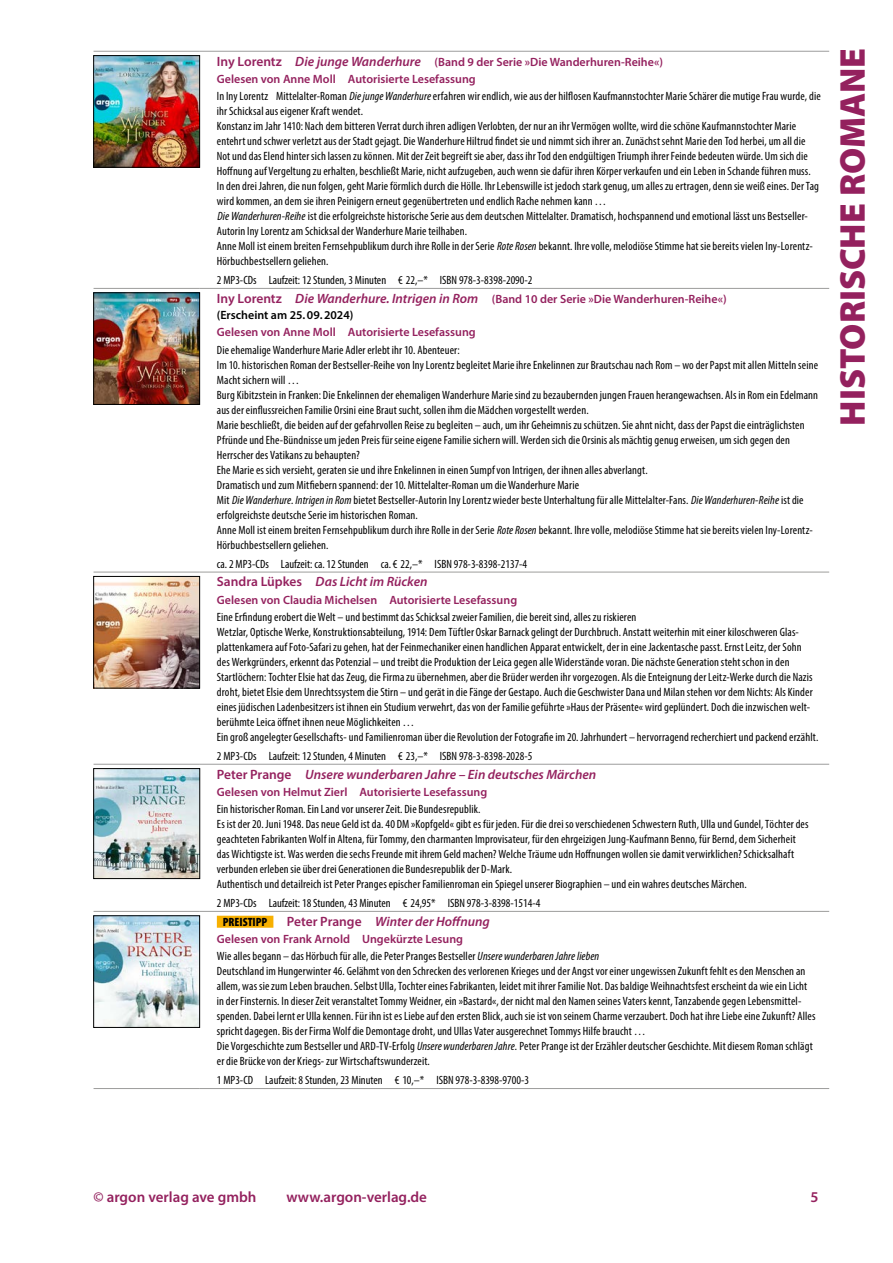
<style>
.page{position:relative;width:893px;height:1263px;background:#fff}
.page>*{position:absolute;margin:0;border:0;box-sizing:border-box;transform-origin:0 0}
.t1{font:900 36px "Myriad Pro";letter-spacing:-.005em;color:#94215e}
.t2{font:600 15px "Myriad Pro";color:#94215e}
.t3{font:italic 600 13.5px "Myriad Pro";color:#94215e}
.t4{font:condensed 12px/15px "Myriad Pro";letter-spacing:.01em;color:#000}
.t5{font:600 12px "Myriad Pro";color:#94215e}
.t6{font:600 12px "Myriad Pro";color:#000}
.t7{font:900 condensed 12px "Myriad Pro";color:#000}
.s1{font-weight:600;font-stretch:normal;font-size:13.5px;color:#94215e}
.s2{font-weight:600;font-style:italic;font-stretch:normal;font-size:13.5px;color:#94215e}
.s3{font-weight:600;font-stretch:normal;color:#94215e}
.s4{font-style:italic}
.s5{font-style:normal}
</style>
<div class="page">
<hr style="left:94px;top:51px;width:106px;height:1px;background:#9d9d9c">
<hr style="left:200px;top:51px;width:629px;height:1px;background:#9d9d9c">
<hr style="left:94px;top:288px;width:106px;height:1px;background:#9d9d9c">
<hr style="left:200px;top:288px;width:629px;height:1px;background:#9d9d9c">
<hr style="left:94px;top:572px;width:106px;height:1px;background:#9d9d9c">
<hr style="left:200px;top:572px;width:629px;height:1px;background:#9d9d9c">
<hr style="left:94px;top:764px;width:106px;height:1px;background:#9d9d9c">
<hr style="left:200px;top:764px;width:629px;height:1px;background:#9d9d9c">
<hr style="left:94px;top:911px;width:106px;height:1px;background:#9d9d9c">
<hr style="left:200px;top:911px;width:629px;height:1px;background:#9d9d9c">
<hr style="left:94px;top:1088px;width:106px;height:1px;background:#9d9d9c">
<hr style="left:200px;top:1088px;width:629px;height:1px;background:#9d9d9c">
<img style="left:96px;top:57px;width:102px;height:108px">
<div style="left:94px;top:55px;width:106px;height:112px;border:1px solid #000"></div>
<img style="left:96px;top:295px;width:102px;height:108px">
<div style="left:94px;top:293px;width:106px;height:112px;border:1px solid #000"></div>
<img style="left:96px;top:578px;width:102px;height:108px">
<div style="left:94px;top:576px;width:106px;height:112px;border:1px solid #000"></div>
<img style="left:96px;top:770px;width:102px;height:107px">
<div style="left:94px;top:768px;width:106px;height:111px;border:1px solid #000"></div>
<img style="left:96px;top:918px;width:102px;height:107px">
<div style="left:217px;top:916px;width:56px;height:12px;background:#f7b000"></div>
<p class="t4" style="left:217px;top:53px;width:605px;line-height:17.1px"><span class="s1">Iny Lorentz</span> <span class="s2">Die junge Wanderhure</span> <span class="s3">(Band 9 der Serie »Die Wanderhuren-Reihe«)<br>Gelesen von Anne Moll Autorisierte Lesefassung<br></span>In Iny Lorentzʼ Mittelalter-Roman <span class="s4">Die junge Wanderhure</span>erfahren wir endlich, wie aus der hilflosen Kaufmannstochter Marie Schärer die mutige Frau wurde, die</p>
<p class="t4" style="left:217px;top:103px;width:604px">ihr Schicksal aus eigener Kraft wendet.<br>Konstanz im Jahr 1410: Nach dem bitteren Verrat durch ihren adligen Verlobten, der nur an ihr Vermögen wollte, wird die schöne Kaufmannstochter Marie entehrt und schwer verletzt aus der Stadt gejagt. Die Wanderhure Hiltrud findet sie und nimmt sich ihrer an. Zunächst sehnt Marie den Tod herbei, um all die Not und das Elend hinter sich lassen zu können. Mit der Zeit begreift sie aber, dass ihr Tod den endgültigen Triumph ihrer Feinde bedeuten würde. Um sich die Hoffnung auf Vergeltung zu erhalten, beschließt Marie, nicht aufzugeben, auch wenn sie dafür ihren Körper verkaufen und ein Leben in Schande führen muss.<br>In den drei Jahren, die nun folgen, geht Marie förmlich durch die Hölle. Ihr Lebenswille ist jedoch stark genug, um alles zu ertragen, denn sie weiß eines. Der Tag wird kommen, an dem sie ihren Peinigern erneut gegenübertreten und endlich Rache nehmen kann …<br><span class="s4">Die Wanderhuren-Reihe</span> ist die erfolgreichste historische Serie aus dem deutschen Mittelalter. Dramatisch, hochspannend und emotional lässt uns Bestseller-Autorin Iny Lorentz am Schicksal der Wanderhure Marie teilhaben.<br>Anne Moll ist einem breiten Fernsehpublikum durch ihre Rolle in der Serie <span class="s4">Rote Rosen</span>bekannt. Ihre volle, melodiöse Stimme hat sie bereits vielen Iny-Lorentz-Hörbuchbestsellern geliehen.</p>
<p class="t4" style="left:217px;top:271px;width:511px;line-height:18.6px">2 MP3-CDs Laufzeit: 12 Stunden, 3 Minuten € 22,–* ISBN 978‑3‑8398‑2090‑2<br><span class="s1">Iny Lorentz</span> <span class="s2">Die Wanderhure. Intrigen in Rom</span> <span class="s3">(Band 10 der Serie »Die Wanderhuren-Reihe«)</span></p>
<p class="t6" style="left:217px;top:308px;width:138px">(Erscheint am 25.09.2024)</p>
<p class="t5" style="left:217px;top:325px;width:260px">Gelesen von Anne Moll Autorisierte Lesefassung</p>
<p class="t4" style="left:217px;top:342px;width:603px">Die ehemalige Wanderhure Marie Adler erlebt ihr 10. Abenteuer:<br>Im 10. historischen Roman der Bestseller-Reihe von Iny Lorentz begleitet Marie ihre Enkelinnen zur Brautschau nach Rom – wo der Papst mit allen Mitteln seine Macht sichern will …<br>Burg Kibitzstein in Franken: Die Enkelinnen der ehemaligen Wanderhure Marie sind zu bezaubernden jungen Frauen herangewachsen. Als in Rom ein Edelmann aus der einflussreichen Familie Orsini eine Braut sucht, sollen ihm die Mädchen vorgestellt werden.<br>Marie beschließt, die beiden auf der gefahrvollen Reise zu begleiten – auch, um ihr Geheimnis zu schützen. Sie ahnt nicht, dass der Papst die einträglichsten Pfründe und Ehe-Bündnisse um jeden Preis für seine eigene Familie sichern will. Werden sich die Orsinis als mächtig genug erweisen, um sich gegen den Herrscher des Vatikans zu behaupten?<br>Ehe Marie es sich versieht, geraten sie und ihre Enkelinnen in einen Sumpf von Intrigen, der ihnen alles abverlangt.<br>Dramatisch und zum Mitfiebern spannend: der 10. Mittelalter-Roman um die Wanderhure Marie<br>Mit <span class="s4">Die Wanderhure. Intrigen in Rom</span> bietet Bestseller-Autorin Iny Lorentz wieder beste Unterhaltung für alle Mittelalter-Fans. <span class="s4">Die Wanderhuren-Reihe</span>ist die erfolgreichste deutsche Serie im historischen Roman.<br>Anne Moll ist einem breiten Fernsehpublikum durch ihre Rolle in der Serie <span class="s4">Rote Rosen</span>bekannt. Ihre volle, melodiöse Stimme hat sie bereits vielen Iny-Lorentz-Hörbuchbestsellern geliehen.</p>
<p class="t4" style="left:217px;top:556px;width:312px">ca. 2 MP3-CDs Laufzeit: ca. 12 Stunden ca. € 22,–* ISBN 978‑3‑8398‑2137‑4</p>
<p class="t3" style="left:217px;top:573px;width:212px"><span class="s5">Sandra Lüpkes</span> Das Licht im Rücken</p>
<p class="t5" style="left:217px;top:592px;width:302px">Gelesen von Claudia Michelsen Autorisierte Lesefassung</p>
<p class="t4" style="left:217px;top:609px;width:603px">Eine Erfindung erobert die Welt – und bestimmt das Schicksal zweier Familien, die bereit sind, alles zu riskieren<br>Wetzlar, Optische Werke, Konstruktionsabteilung, 1914: Dem Tüftler Oskar Barnack gelingt der Durchbruch. Anstatt weiterhin mit einer kiloschweren Glas&shy;plattenkamera auf Foto-Safari zu gehen, hat der Feinmechaniker einen handlichen Apparat entwickelt, der in eine Jackentasche passt. Ernst Leitz, der Sohn<br>des Werkgründers, erkennt das Potenzial – und treibt die Produktion der Leica gegen alle Widerstände voran. Die nächste Generation steht schon in den Startlöchern: Tochter Elsie hat das Zeug, die Firma zu übernehmen, aber die Brüder werden ihr vorgezogen. Als die Enteignung der Leitz-Werke durch die Nazis droht, bietet Elsie dem Unrechtssystem die Stirn – und gerät in die Fänge der Gestapo. Auch die Geschwister Dana und Milan stehen vor dem Nichts: Als Kinder eines jüdischen Ladenbesitzers ist ihnen ein Studium verwehrt, das von der Familie geführte »Haus der Präsente« wird geplündert. Doch die inzwischen welt&shy;berühmte Leica öffnet ihnen neue Möglichkeiten …<br>Ein groß angelegter Gesellschafts- und Familienroman über die Revolution der Fotografie im 20. Jahrhundert – hervorragend recherchiert und packend erzählt.</p>
<p class="t4" style="left:217px;top:748px;width:317px">2 MP3-CDs Laufzeit: 12 Stunden, 4 Minuten € 23,–* ISBN 978‑3‑8398‑2028‑5</p>
<p class="t3" style="left:217px;top:765px;width:381px"><span class="s5">Peter Prange</span> Unsere wunderbaren Jahre – Ein deutsches Märchen</p>
<p class="t5" style="left:217px;top:784px;width:272px">Gelesen von Helmut Zierl Autorisierte Lesefassung</p>
<p class="t4" style="left:217px;top:801px;width:593px">Ein historischer Roman. Ein Land vor unserer Zeit. Die Bundesrepublik.<br>Es ist der 20. Juni 1948. Das neue Geld ist da. 40 DM »Kopfgeld« gibt es für jeden. Für die drei so verschiedenen Schwestern Ruth, Ulla und Gundel, Töchter des geachteten Fabrikanten Wolf in Altena, für Tommy, den charmanten Improvisateur, für den ehrgeizigen Jung-Kaufmann Benno, für Bernd, dem Sicherheit das Wichtigste ist. Was werden die sechs Freunde mit ihrem Geld machen? Welche Träume udn Hoffnungen wollen sie damit verwirklichen? Schicksalhaft verbunden erleben sie über drei Generationen die Bundesrepublik der D-Mark.<br>Authentisch und detailreich ist Peter Pranges epischer Familienroman ein Spiegel unserer Biographien – und ein wahres deutsches Märchen.</p>
<p class="t4" style="left:217px;top:895px;width:325px">2 MP3-CDs Laufzeit: 18 Stunden, 43 Minuten € 24,95* ISBN 978‑3‑8398‑1514‑4</p>
<p class="t7" style="left:223px;top:914px;width:46px">PREISTIPP</p>
<p class="t3" style="left:287px;top:913px;width:204px"><span class="s5">Peter Prange</span> Winter der Hoffnung</p>
<p class="t4" style="left:217px;top:930px;width:384px;line-height:17.1px"><span class="s3">Gelesen von Frank Arnold Ungekürzte Lesung<br></span>Wie alles begann – das Hörbuch für alle, die Peter Pranges Bestseller <span class="s4">Unsere wunderbaren Jahre lieben</span></p>
<p class="t4" style="left:217px;top:963px;width:600px">Deutschland im Hungerwinter 46. Gelähmt von den Schrecken des verlorenen Krieges und der Angst vor einer ungewissen Zukunft fehlt es den Menschen an allem, was sie zum Leben brauchen. Selbst Ulla, Tochter eines Fabrikanten, leidet mit ihrer Familie Not. Das baldige Weihnachtsfest erscheint da wie ein Licht in der Finsternis. In dieser Zeit veranstaltet Tommy Weidner, ein »Bastard«, der nicht mal den Namen seines Vaters kennt, Tanzabende gegen Lebensmittel&shy;spenden. Dabei lernt er Ulla kennen. Für ihn ist es Liebe auf den ersten Blick, auch sie ist von seinem Charme verzaubert. Doch hat ihre Liebe eine Zukunft? Alles spricht dagegen. Bis der Firma Wolf die Demontage droht, und Ullas Vater ausgerechnet Tommys Hilfe braucht …<br>Die Vorgeschichte zum Bestseller und ARD-TV-Erfolg <span class="s4">Unsere wunderbaren Jahre.</span> Peter Prange ist der Erzähler deutscher Geschichte. Mit diesem Roman schlägt er die Brücke von der Kriegs- zur Wirtschaftswunderzeit.</p>
<p class="t4" style="left:217px;top:1073px;width:314px">1 MP3-CD Laufzeit: 8 Stunden, 23 Minuten € 10,–* ISBN 978‑3‑8398‑9700‑3</p>
<h1 class="t1" style="left:828px;top:425px;width:379px;rotate:-90deg">HISTORISCHE ROMANE</h1>
<p class="t2" style="left:94px;top:1187px;width:164px">© argon verlag ave gmbh</p>
<p class="t2" style="left:286px;top:1187px;width:142px">www.argon-verlag.de</p>
<p class="t2" style="left:810px;top:1187px;width:10px">5</p>
</div>
